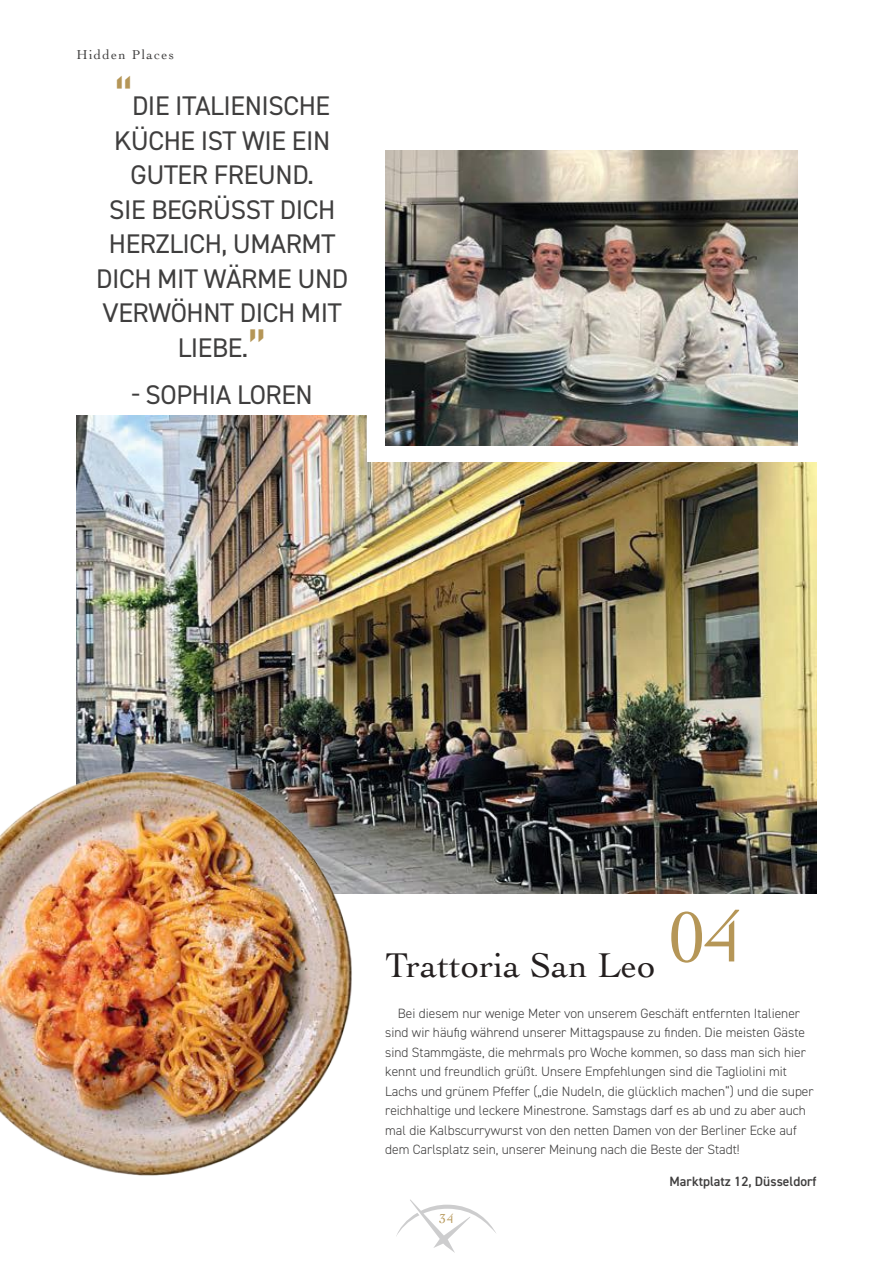
<style>
.page{position:relative;width:893px;height:1263px;background:#fff}
.page>*{position:absolute;margin:0;border:0;box-sizing:border-box;transform-origin:0 0}
.t1{font:75px "Cochin";color:#b59657}
.t2{font:36px "Cochin";letter-spacing:.01em;color:#241f1f}
.t3{font:27px/34.5px "DIN2014";letter-spacing:-.015em;color:#3f3e3e;text-align:center}
.t4{font:300 13.5px/19.5px "DIN2014";color:#3f3e3e}
.t5{font:600 13.5px "DIN2014";color:#3f3e3e}
.t6{font:13.5px "Cochin";letter-spacing:.1em;color:#3f3e3e}
.t7{font:13.5px "Cochin";color:#b59657}
.s1{font-size:49.5px;color:#b59657}
</style>
<div class="page">
<svg style="left:396px;top:1199px;width:100px;height:54px"></svg>
<img style="left:77px;top:415px;width:739px;height:479px">
<img style="left:0;top:756px;width:367px;height:420px">
<div style="left:367px;top:383px;width:449px;height:78px;background:#fff"></div>
<img style="left:385px;top:151px;width:413px;height:295px">
<p class="t6" style="left:77px;top:45px;width:99px">Hidden Places</p>
<h3 class="t3" style="left:96px;top:88px;width:253px"><span class="s1">“</span>DIE ITALIENISCHE<br>KÜCHE IST WIE EIN<br>GUTER FREUND.<br>SIE BEGRÜSST DICH<br>HERZLICH, UMARMT<br>DICH MIT WÄRME UND<br>VERWÖHNT DICH MIT<br>LIEBE.<span class="s1">”</span></h3>
<h3 class="t3" style="left:131px;top:377px;width:183px">- SOPHIA LOREN</h3>
<h1 class="t1" style="left:668px;top:886px;width:76px">04</h1>
<h2 class="t2" style="left:385px;top:941px;width:272px">Trattoria San Leo</h2>
<p class="t4" style="left:385px;top:1003px;width:430px;text-indent:13px">Bei diesem nur wenige Meter von unserem Geschäft entfernten Italiener sind wir häufig während unserer Mittagspause zu finden. Die meisten Gäste sind Stammgäste, die mehrmals pro Woche kommen, so dass man sich hier kennt und freundlich grüßt. Unsere Empfehlungen sind die Tagliolini mit Lachs und grünem Pfeffer („die Nudeln, die glücklich machen“) und die super reichhaltige und leckere Minestrone. Samstags darf es ab und zu aber auch mal die Kalbscurrywurst von den netten Damen von der Berliner Ecke auf dem Carlsplatz sein, unserer Meinung nach die Beste der Stadt!</p>
<p class="t5" style="left:670px;top:1173px;width:148px">Marktplatz 12, Düsseldorf</p>
<p class="t7" style="left:439px;top:1210px;width:16px">34</p>
</div>
